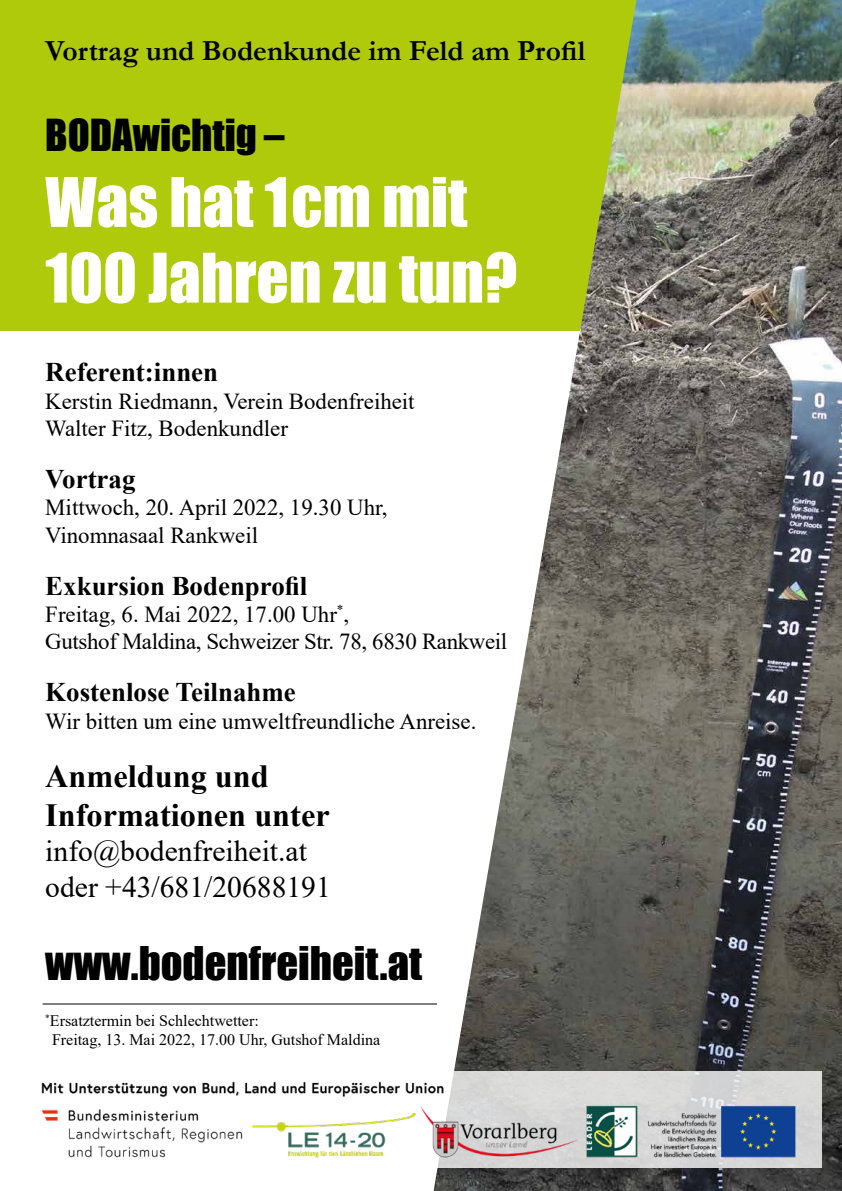
<style>
.page{position:relative;width:842px;height:1191px;background:#fff}
.page>*{position:absolute;margin:0;border:0;box-sizing:border-box;transform-origin:0 0}
.t1{font:63.1px/75.7px "Impact";color:#fff}
.t2{font:42.6px "Impact";color:#000}
.t3{font:40.6px "Impact";color:#000}
.t4{font:700 32.3px/38.7px "Times New Roman";color:#000}
.t5{font:29.6px/35.5px "Times New Roman";color:#000}
.t6{font:700 29.4px "Garamond";color:#000}
.t7{font:700 26.9px "Times New Roman";color:#000}
.t8{font:22.9px/27.4px "Times New Roman";color:#000}
.t9{font:16px/19.2px "Times New Roman";color:#000}
</style>
<div class="page">
<div style="left:0;top:0;width:662px;height:330px;background:#afca0b"></div>
<img style="left:434px;top:0;width:408px;height:1191px">
<hr style="left:43px;top:1003px;width:394px;height:1px;background:#000">
<div style="left:805px;top:1071px;width:17px;height:96px;background:#d7d7d7"></div>
<img style="left:41px;top:1070px;width:764px;height:98px">
<p class="t6" style="left:45px;top:31px;width:542px">Vortrag und Bodenkunde im Feld am Profil</p>
<h3 class="t3" style="left:45px;top:104px;width:241px">BODAwichtig –</h3>
<h1 class="t1" style="left:45px;top:163px;width:473px">Was hat 1cm mit<br>100 Jahren zu tun?</h1>
<p class="t7" style="left:45px;top:353px;width:174px">Referent:innen</p>
<p class="t8" style="left:45px;top:387px;width:371px">Kerstin Riedmann, Verein Bodenfreiheit<br>Walter Fitz, Bodenkundler</p>
<p class="t7" style="left:45px;top:459px;width:92px">Vortrag</p>
<p class="t8" style="left:45px;top:493px;width:344px">Mittwoch, 20. April 2022, 19.30 Uhr,<br>Vinomnasaal Rankweil</p>
<p class="t7" style="left:45px;top:566px;width:263px">Exkursion Bodenprofil</p>
<p class="t8" style="left:45px;top:600px;width:463px">Freitag, 6. Mai 2022, 17.00 Uhr<sup>*</sup>,<br>Gutshof Maldina, Schweizer Str. 78, 6830 Rankweil</p>
<p class="t7" style="left:45px;top:672px;width:252px">Kostenlose Teilnahme</p>
<p class="t8" style="left:45px;top:707px;width:433px">Wir bitten um eine umweltfreundliche Anreise.</p>
<h3 class="t4" style="left:45px;top:756px;width:286px">Anmeldung und<br>Informationen unter</h3>
<p class="t5" style="left:45px;top:833px;width:287px">info@bodenfreiheit.at oder +43/681/20688191</p>
<h2 class="t2" style="left:45px;top:930px;width:378px">www.bodenfreiheit.at</h2>
<p class="t9" style="left:52px;top:1010px;width:330px;text-indent:-7px"><sup>*</sup>Ersatztermin bei Schlechtwetter:<br>Freitag, 13. Mai 2022, 17.00 Uhr, Gutshof Maldina</p>
</div>
